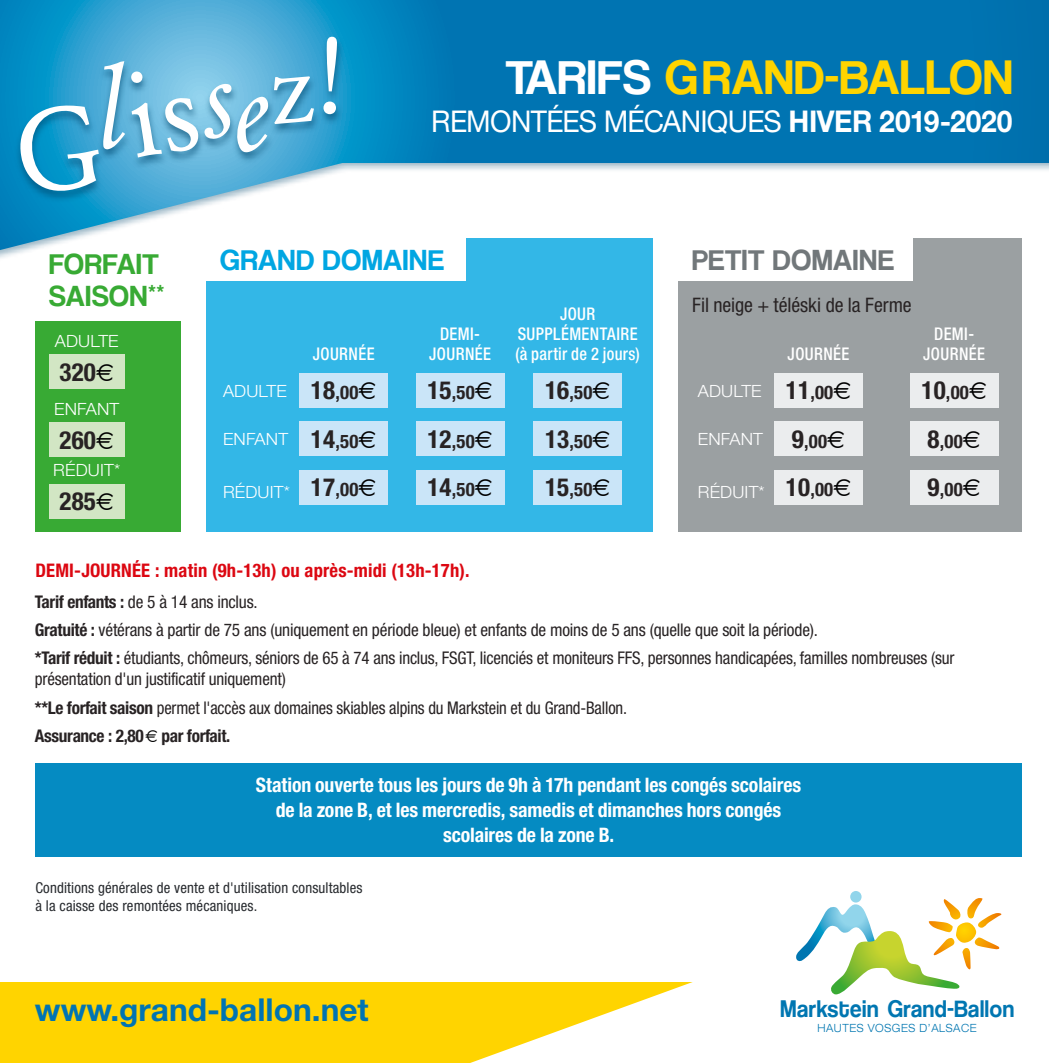
<style>
.page{position:relative;width:1049px;height:1063px;background:#fff}
.page>*{position:absolute;margin:0;border:0;box-sizing:border-box;transform-origin:0 0}
.t1{font:50px "Coolvetica Rg";letter-spacing:.02em;color:#ffd400}
.t2{font:700 31.5px "Helvetica Neue LT Std";color:#0074b2}
.t3{font:30px "Helvetica Neue LT Std";letter-spacing:-.025em;color:#fff;scale:.94 1}
.t4{font:30px/32.5px "Coolvetica Rg";letter-spacing:.025em;color:#38aa34}
.t5{font:30px "Coolvetica Rg";letter-spacing:.025em;color:#00a6e2}
.t6{font:30px "Coolvetica Rg";letter-spacing:.025em;color:#71777a}
.t7{font:25px "Coolvetica Rg";letter-spacing:.03em;color:#0076b1;scale:.92 1}
.t8{font:700 condensed 25px "Helvetica Neue LT Std";letter-spacing:.01em;color:#282324}
.t9{font:700 condensed 20px/25px "Helvetica Neue LT Std";letter-spacing:-.005em;color:#fff;text-align:center}
.t10{font:condensed 20px "Helvetica Neue LT Std";letter-spacing:-.005em;color:#282324}
.t11{font:700 condensed 18.75px "Helvetica Neue LT Std";letter-spacing:.01em;color:#282324}
.t12{font:700 condensed 18.75px "Helvetica Neue LT Std";letter-spacing:.01em;color:#dc0711}
.t13{font:condensed 17.5px/28.2px "Helvetica Neue LT Std";letter-spacing:-.01em;color:#282324}
.t14{font:500 condensed 17.5px/20px "Helvetica Neue LT Std";letter-spacing:.025em;color:#fff;text-align:center;scale:.94 1}
.t15{font:300 16.75px "Helvetica Neue";letter-spacing:.01em;color:#fff;scale:1.04 1}
.t16{font:condensed 15px/17.5px "Helvetica Neue LT Std";letter-spacing:.01em;color:#282b2f}
.t17{font:300 expanded 11.25px "Helvetica 43";letter-spacing:.06em;color:#0076b1;scale:.9 1}
.s1{font-family:"Euro Sans";font-weight:400;font-stretch:normal;color:#000}
.s2{color:#fff}
.s3{font-weight:700}
.s4{font-size:25px}
.s5{font-family:"Euro Sans";font-weight:400;font-stretch:normal;font-size:25px;color:#000}
.s6{font-family:"Euro Sans";font-stretch:normal;color:#000}
</style>
<div class="page">
<div style="left:35px;top:763px;width:987px;height:94px;background:#058bc2"></div>
<div style="left:35px;top:238px;width:146px;height:293px;background:#38aa34"></div>
<div style="left:49px;top:355px;width:75px;height:34px;background:#d2e6c4"></div>
<div style="left:49px;top:423px;width:75px;height:34px;background:#d2e6c4"></div>
<div style="left:49px;top:484px;width:75px;height:34px;background:#d2e6c4"></div>
<div style="left:35px;top:238px;width:146px;height:83px;background:#fff"></div>
<div style="left:206px;top:238px;width:447px;height:293px;background:#33b7e7"></div>
<div style="left:299px;top:373px;width:89px;height:34px;background:#cae5f8"></div>
<div style="left:299px;top:422px;width:89px;height:34px;background:#cae5f8"></div>
<div style="left:299px;top:470px;width:89px;height:34px;background:#cae5f8"></div>
<div style="left:416px;top:373px;width:88px;height:34px;background:#cae5f8"></div>
<div style="left:416px;top:422px;width:88px;height:34px;background:#cae5f8"></div>
<div style="left:416px;top:470px;width:88px;height:34px;background:#cae5f8"></div>
<div style="left:533px;top:373px;width:89px;height:34px;background:#cae5f8"></div>
<div style="left:533px;top:422px;width:89px;height:34px;background:#cae5f8"></div>
<div style="left:533px;top:470px;width:89px;height:34px;background:#cae5f8"></div>
<div style="left:206px;top:238px;width:259px;height:43px;background:#fff"></div>
<div style="left:678px;top:238px;width:344px;height:293px;background:#9ba0a2"></div>
<div style="left:678px;top:238px;width:235px;height:43px;background:#fff"></div>
<div style="left:774px;top:373px;width:89px;height:34px;background:#ebedee"></div>
<div style="left:774px;top:422px;width:89px;height:34px;background:#ebedee"></div>
<div style="left:774px;top:470px;width:89px;height:34px;background:#ebedee"></div>
<div style="left:910px;top:373px;width:88px;height:34px;background:#ebedee"></div>
<div style="left:910px;top:422px;width:88px;height:34px;background:#ebedee"></div>
<div style="left:910px;top:470px;width:88px;height:34px;background:#ebedee"></div>
<div style="left:0;top:0;width:1049px;height:268px;background:#00476e;opacity:.4"></div>
<svg style="left:0;top:0;width:1049px;height:250px"></svg>
<div style="left:14px;top:36px;width:331px;height:167px;background:#00476e;opacity:.6"></div>
<svg style="left:19px;top:61px;width:106px;height:131px"></svg>
<svg style="left:131px;top:71px;width:183px;height:87px"></svg>
<svg style="left:323px;top:37px;width:14px;height:77px"></svg>
<div style="left:0;top:982px;width:1049px;height:81px;background:#ffd400"></div>
<svg style="left:470px;top:891px;width:579px;height:172px;fill:#fff"></svg>
<div style="left:850px;top:891px;width:11px;height:12px;background:#91d5eb;border-radius:50%"></div>
<svg style="left:796px;top:898px;width:206px;height:97px"></svg>
<h3 class="t4" style="left:49px;top:247px;width:117px">FORFAIT<br>SAISON<sup>**</sup></h3>
<p class="t15" style="left:55px;top:331px;width:63px">ADULTE</p>
<h3 class="t8" style="left:59px;top:357px;width:56px">320<span class="s1">E</span></h3>
<p class="t15" style="left:54px;top:399px;width:64px">ENFANT</p>
<h3 class="t8" style="left:59px;top:425px;width:56px">260<span class="s1">E</span></h3>
<p class="t15" style="left:53px;top:460px;width:66px">RÉDUIT*</p>
<h3 class="t8" style="left:59px;top:486px;width:56px">285<span class="s1">E</span></h3>
<h1 class="t1" style="left:506px;top:48px;width:508px"><span class="s2">TARIFS</span> GRAND-BALLON</h1>
<h3 class="t3" style="left:431px;top:103px;width:620px">REMONTÉES MÉCANIQUES <span class="s3">HIVER 2019-2020</span></h3>
<h3 class="t5" style="left:220px;top:242px;width:225px">GRAND DOMAINE</h3>
<p class="t15" style="left:223px;top:381px;width:63px">ADULTE</p>
<p class="t15" style="left:223px;top:429px;width:64px">ENFANT</p>
<p class="t15" style="left:223px;top:481px;width:66px">RÉDUIT*</p>
<p class="t14" style="left:313px;top:344px;width:67px">JOURNÉE</p>
<p class="t11" style="left:311px;top:381px;width:67px"><span class="s4">18</span>,00<span class="s5">E</span></p>
<p class="t11" style="left:311px;top:430px;width:67px"><span class="s4">14</span>,50<span class="s5">E</span></p>
<p class="t11" style="left:311px;top:478px;width:67px"><span class="s4">17</span>,00<span class="s5">E</span></p>
<p class="t14" style="left:429px;top:324px;width:67px">DEMI-<br>JOURNÉE</p>
<p class="t11" style="left:427px;top:381px;width:67px"><span class="s4">15</span>,50<span class="s5">E</span></p>
<p class="t11" style="left:427px;top:430px;width:67px"><span class="s4">12</span>,50<span class="s5">E</span></p>
<p class="t11" style="left:427px;top:478px;width:67px"><span class="s4">14</span>,50<span class="s5">E</span></p>
<p class="t14" style="left:515px;top:304px;width:134px">JOUR<br>SUPPLÉMENTAIRE (à partir de 2 jours)</p>
<p class="t11" style="left:545px;top:381px;width:67px"><span class="s4">16</span>,50<span class="s5">E</span></p>
<p class="t11" style="left:545px;top:430px;width:67px"><span class="s4">13</span>,50<span class="s5">E</span></p>
<p class="t11" style="left:545px;top:478px;width:67px"><span class="s4">15</span>,50<span class="s5">E</span></p>
<h3 class="t6" style="left:692px;top:242px;width:203px">PETIT DOMAINE</h3>
<p class="t10" style="left:692px;top:293px;width:221px">Fil neige + téléski de la Ferme</p>
<p class="t15" style="left:698px;top:381px;width:63px">ADULTE</p>
<p class="t15" style="left:698px;top:429px;width:64px">ENFANT</p>
<p class="t15" style="left:698px;top:481px;width:66px">RÉDUIT*</p>
<p class="t14" style="left:788px;top:344px;width:67px">JOURNÉE</p>
<p class="t11" style="left:786px;top:381px;width:67px"><span class="s4">11</span>,00<span class="s5">E</span></p>
<p class="t11" style="left:792px;top:430px;width:55px"><span class="s4">9</span>,00<span class="s5">E</span></p>
<p class="t11" style="left:786px;top:478px;width:67px"><span class="s4">10</span>,00<span class="s5">E</span></p>
<p class="t14" style="left:923px;top:324px;width:67px">DEMI-<br>JOURNÉE</p>
<p class="t11" style="left:921px;top:381px;width:67px"><span class="s4">10</span>,00<span class="s5">E</span></p>
<p class="t11" style="left:927px;top:430px;width:55px"><span class="s4">8</span>,00<span class="s5">E</span></p>
<p class="t11" style="left:927px;top:478px;width:55px"><span class="s4">9</span>,00<span class="s5">E</span></p>
<p class="t12" style="left:35px;top:559px;width:436px">DEMI-JOURNÉE : matin (9h-13h) ou après-midi (13h-17h).</p>
<p class="t13" style="left:35px;top:587px;width:921px"><span class="s3">Tarif enfants :</span> de 5 à 14 ans inclus.<br><span class="s3">Gratuité :</span> vétérans à partir de 75 ans (uniquement en période bleue) et enfants de moins de 5 ans (quelle que soit la période).<br><span class="s3">*Tarif réduit :</span> étudiants, chômeurs, séniors de 65 à 74 ans inclus, FSGT, licenciés et moniteurs FFS, personnes handicapées, familles nombreuses (sur</p>
<p class="t13" style="left:35px;top:665px;width:594px">présentation d'un justificatif uniquement)<br><span class="s3">**Le forfait saison</span> permet l'accès aux domaines skiables alpins du Markstein et du Grand-Ballon.<br><span class="s3">Assurance : 2,80</span><span class="s6">E</span> <span class="s3">par forfait.</span></p>
<p class="t9" style="left:256px;top:772px;width:547px">Station ouverte tous les jours de 9h à 17h pendant les congés scolaires de la zone B, et les mercredis, samedis et dimanches hors congés scolaires de la zone B.</p>
<p class="t16" style="left:35px;top:879px;width:329px">Conditions générales de vente et d'utilisation consultables à la caisse des remontées mécaniques.</p>
<h2 class="t2" style="left:35px;top:990px;width:335px">www.grand-ballon.net</h2>
<h3 class="t7" style="left:780px;top:994px;width:255px">Markstein Grand-Ballon</h3>
<p class="t17" style="left:817px;top:1021px;width:179px">HAUTES VOSGES D’ALSACE</p>
</div>
